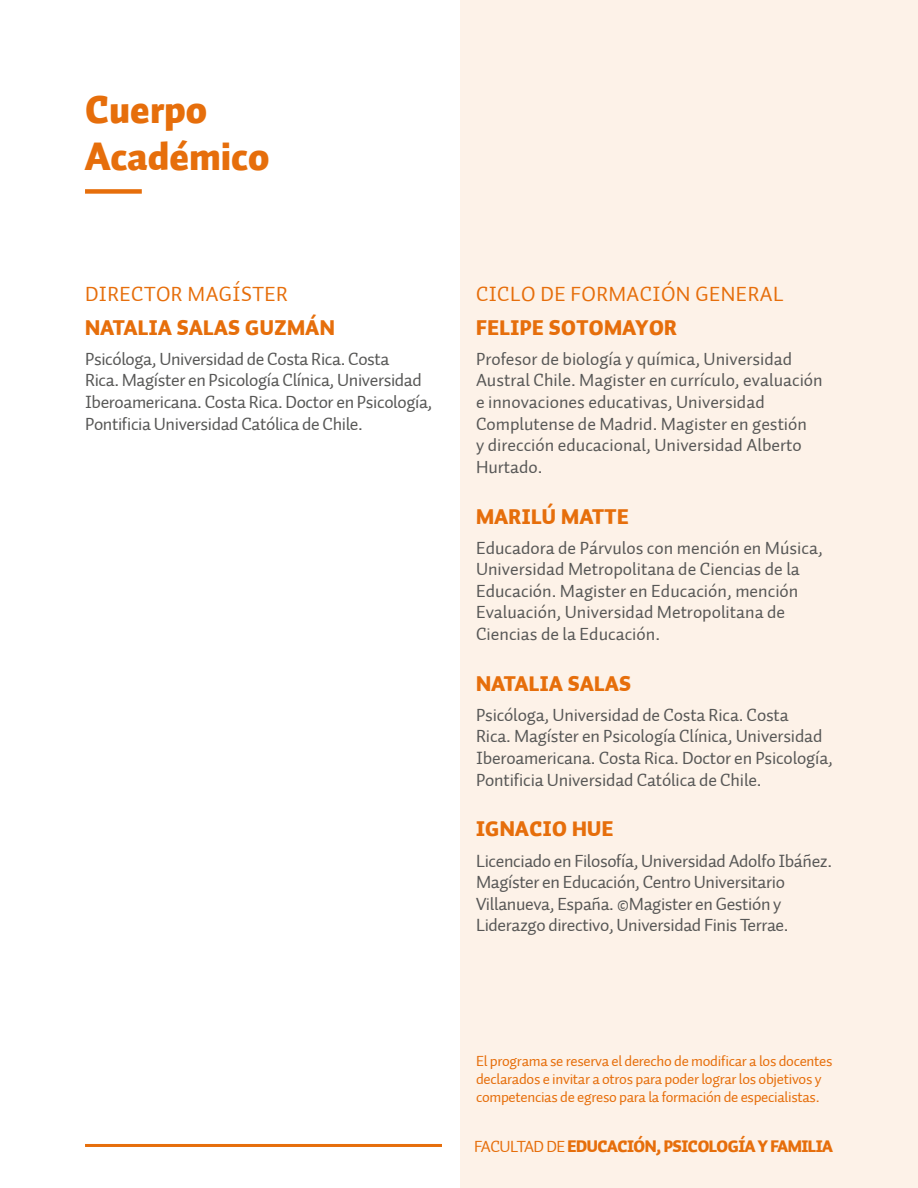
<style>
.page{position:relative;width:918px;height:1188px;background:#fff}
.page>*{position:absolute;margin:0;border:0;box-sizing:border-box;transform-origin:0 0}
.t1{font:900 39px/46.8px "Auto 1";color:#e66e0b}
.t2{font:900 21px "Auto 1";letter-spacing:.02em;color:#e66e0b}
.t3{font:21px "Auto 1";letter-spacing:.02em;color:#e66e0b}
.t4{font:18px/21.6px "Auto 1";letter-spacing:-.01em;color:#575756}
.t5{font:900 16.5px "Auto 1";letter-spacing:-.03em;color:#e66e0b}
.t6{font:15px/18px "Auto 1";letter-spacing:-.02em;color:#e66e0b}
.s1{font-weight:400}
</style>
<div class="page">
<div style="left:460px;top:0;width:458px;height:1188px;background:#fdf2e8"></div>
<div style="left:85px;top:189px;width:57px;height:5px;background:#e66e0b"></div>
<hr style="left:85px;top:1144px;width:357px;height:3px;background:#e66e0b">
<h1 class="t1" style="left:85px;top:88px;width:186px">Cuerpo<br>Académico</h1>
<p class="t3" style="left:85px;top:281px;width:205px">DIRECTOR MAGÍSTER</p>
<p class="t2" style="left:85px;top:314px;width:251px">NATALIA SALAS GUZMÁN</p>
<p class="t4" style="left:85px;top:348px;width:349px">Psicóloga, Universidad de Costa Rica. Costa<br>Rica. Magíster en Psicología Clínica, Universidad Iberoamericana. Costa Rica. Doctor en Psicología, Pontificia Universidad Católica de Chile.</p>
<p class="t3" style="left:476px;top:281px;width:309px">CICLO DE FORMACIÓN GENERAL</p>
<p class="t2" style="left:476px;top:314px;width:202px">FELIPE SOTOMAYOR</p>
<p class="t4" style="left:476px;top:348px;width:348px">Profesor de biología y química, Universidad Austral Chile. Magister en currículo, evaluación e innovaciones educativas, Universidad Complutense de Madrid. Magister en gestión<br>y dirección educacional, Universidad Alberto Hurtado.</p>
<p class="t2" style="left:476px;top:502px;width:154px">MARILÚ MATTE</p>
<p class="t4" style="left:476px;top:537px;width:348px">Educadora de Párvulos con mención en Música, Universidad Metropolitana de Ciencias de la Educación. Magister en Educación, mención Evaluación, Universidad Metropolitana de Ciencias de la Educación.</p>
<p class="t2" style="left:476px;top:670px;width:157px">NATALIA SALAS</p>
<p class="t4" style="left:476px;top:704px;width:358px">Psicóloga, Universidad de Costa Rica. Costa<br>Rica. Magíster en Psicología Clínica, Universidad Iberoamericana. Costa Rica. Doctor en Psicología, Pontificia Universidad Católica de Chile.</p>
<p class="t2" style="left:476px;top:815px;width:139px">IGNACIO HUE</p>
<p class="t4" style="left:476px;top:850px;width:358px">Licenciado en Filosofía, Universidad Adolfo Ibáñez.<br>Magíster en Educación, Centro Universitario Villanueva, España. ©Magister en Gestión y Liderazgo directivo, Universidad Finis Terrae.</p>
<p class="t6" style="left:476px;top:1052px;width:358px">El programa se reserva el derecho de modificar a los docentes declarados e invitar a otros para poder lograr los objetivos y competencias de egreso para la formación de especialistas.</p>
<p class="t5" style="left:474px;top:1135px;width:360px"><span class="s1">FACULTAD DE</span> EDUCACIÓN, PSICOLOGÍA Y FAMILIA</p>
</div>
